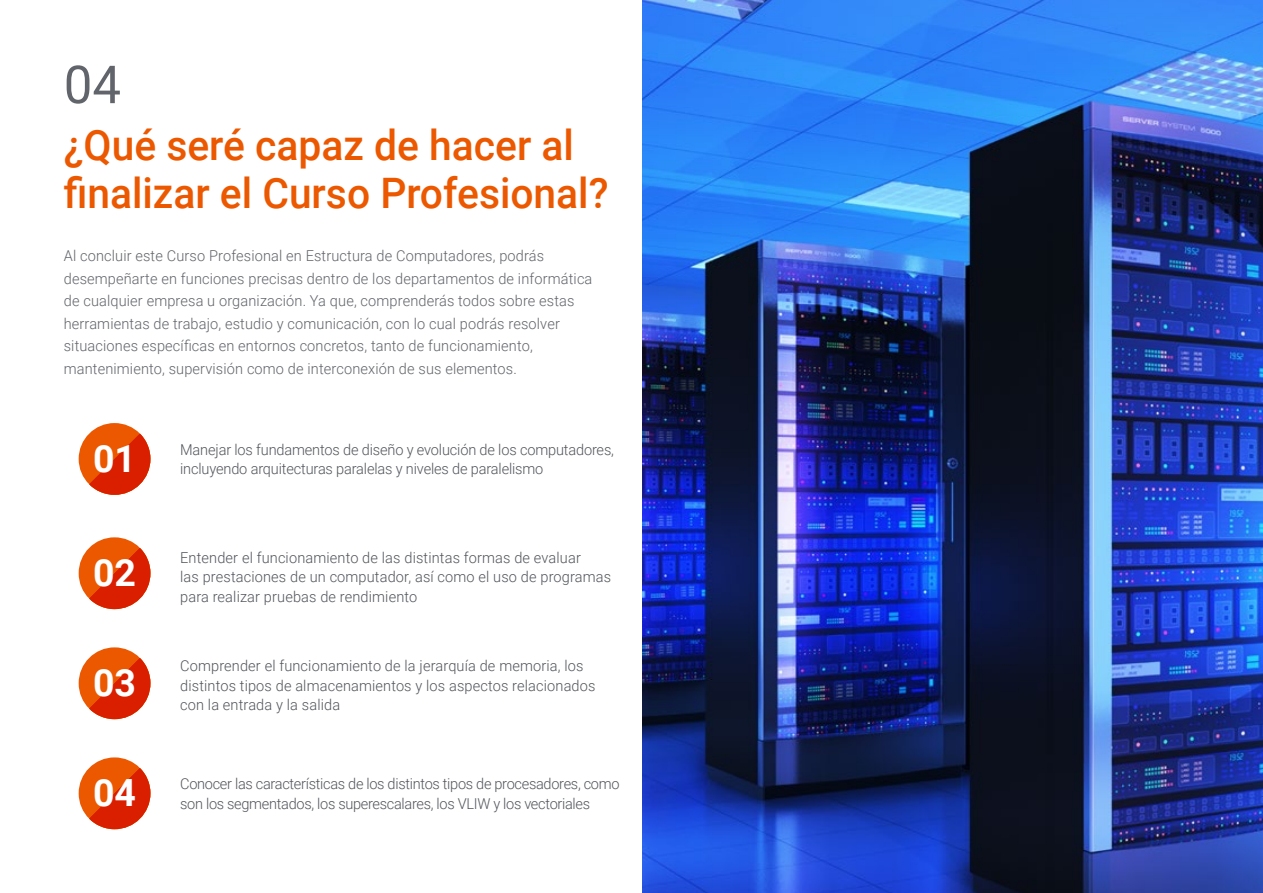
<style>
.page{position:relative;width:1263px;height:893px;background:#fff}
.page>*{position:absolute;margin:0;border:0;box-sizing:border-box;transform-origin:0 0}
.t1{font:52.5px "Roboto";color:#61646a}
.t2{font:500 42px/48px "Roboto";color:#ec5800}
.t3{font:700 37.5px "Roboto";color:#fff}
.t4{font:300 15px/22.5px "Roboto";letter-spacing:.01em;color:#61646a}
.t5{font:300 15px/19.5px "Roboto";color:#52555b}
.t6{font:300 15px/19.5px "Roboto";letter-spacing:-.02em;color:#52555b}
</style>
<div class="page">
<div style="left:79px;top:537px;width:71px;height:72px;background:#ec5800;border-radius:50%"></div>
<svg style="left:89px;top:548px;width:61px;height:61px"></svg>
<div style="left:79px;top:757px;width:71px;height:72px;background:#ec5800;border-radius:50%"></div>
<svg style="left:89px;top:768px;width:61px;height:61px"></svg>
<div style="left:79px;top:647px;width:71px;height:72px;background:#ec5800;border-radius:50%"></div>
<svg style="left:89px;top:658px;width:61px;height:61px"></svg>
<div style="left:79px;top:423px;width:71px;height:72px;background:#ec5800;border-radius:50%"></div>
<svg style="left:89px;top:434px;width:61px;height:61px"></svg>
<img style="left:642px;top:0;width:621px;height:893px">
<h1 class="t1" style="left:64px;top:48px;width:59px">04</h1>
<h2 class="t2" style="left:64px;top:119px;width:546px">¿Qué seré capaz de hacer al finalizar el Curso Profesional?</h2>
<p class="t4" style="left:64px;top:244px;width:530px">Al concluir este Curso Profesional en Estructura de Computadores, podrás desempeñarte en funciones precisas dentro de los departamentos de informática de cualquier empresa u organización. Ya que, comprenderás todos sobre estas herramientas de trabajo, estudio y comunicación, con lo cual podrás resolver situaciones específicas en entornos concretos, tanto de funcionamiento, mantenimiento, supervisión como de interconexión de sus elementos.</p>
<h3 class="t3" style="left:93px;top:432px;width:45px">01</h3>
<p class="t5" style="left:180px;top:439px;width:435px">Manejar los fundamentos de diseño y evolución de los computadores,</p>
<p class="t5" style="left:180px;top:459px;width:365px">incluyendo arquitecturas paralelas y niveles de paralelismo</p>
<h3 class="t3" style="left:93px;top:546px;width:45px">02</h3>
<p class="t5" style="left:180px;top:547px;width:432px">Entender el funcionamiento de las distintas formas de evaluar<br>las prestaciones de un computador, así como el uso de programas para realizar pruebas de rendimiento</p>
<h3 class="t3" style="left:93px;top:656px;width:45px">03</h3>
<p class="t5" style="left:180px;top:656px;width:417px">Comprender el funcionamiento de la jerarquía de memoria, los distintos tipos de almacenamientos y los aspectos relacionados con la entrada y la salida</p>
<h3 class="t3" style="left:93px;top:766px;width:45px">04</h3>
<p class="t6" style="left:180px;top:774px;width:441px">Conocer las características de los distintos tipos de procesadores, como son los segmentados, los superescalares, los VLIW y los vectoriales</p>
</div>
